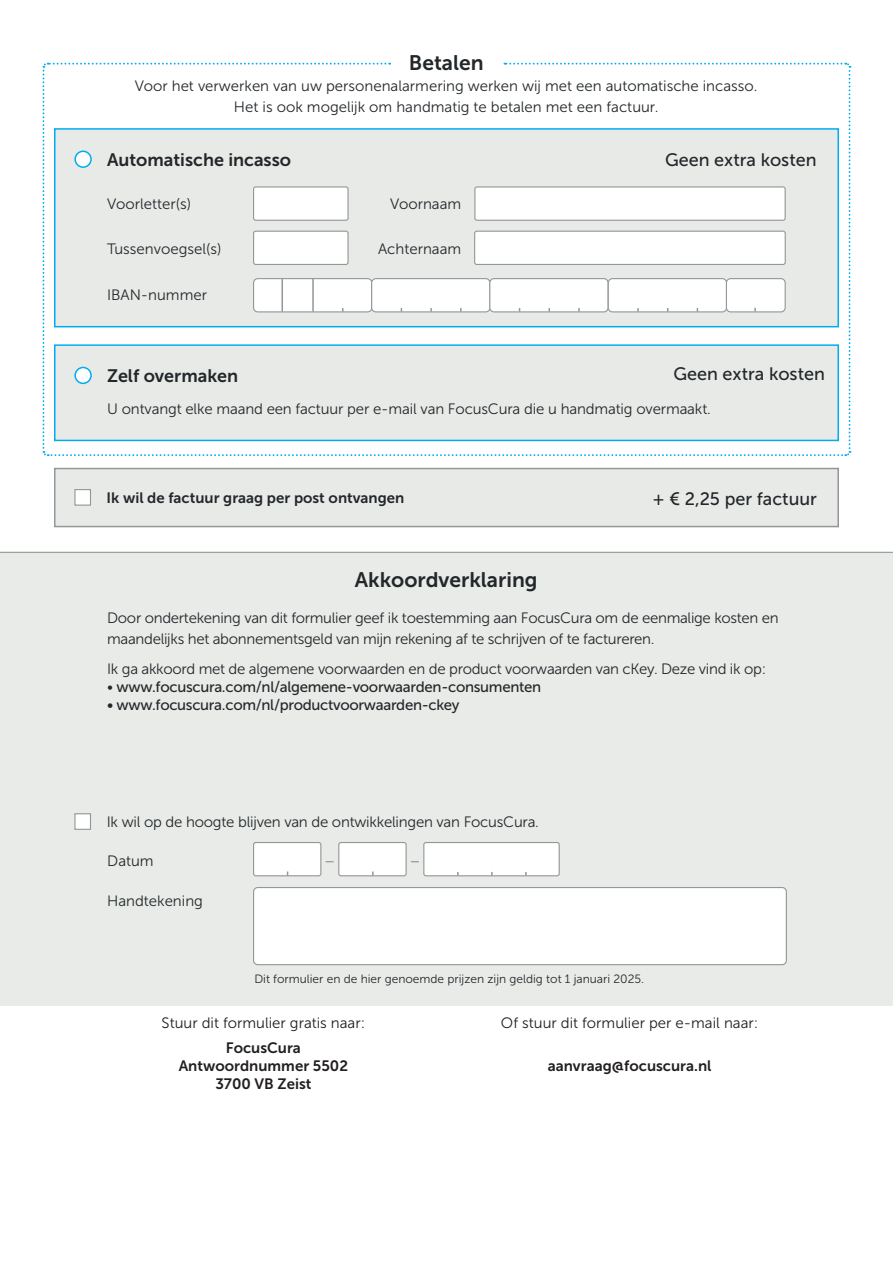
<style>
.page{position:relative;width:893px;height:1263px;background:#fff}
.page>*{position:absolute;margin:0;border:0;box-sizing:border-box;transform-origin:0 0}
.t1{font:21px "Museo Sans 700";color:#23272a}
.t2{font:18px "Museo Sans 500";color:#23272a}
.t3{font:18px "Museo Sans 700";color:#23272a}
.t4{font:15px/21px "Museo Sans 300";letter-spacing:-.015em;color:#23272a}
.t5{font:15px "Museo Sans 500";letter-spacing:-.02em;color:#23272a}
.t6{font:15px "Museo Sans 300";color:#231f20}
.t7{font:15px "Museo Sans 700";color:#231f20}
.t8{font:15px "Museo Sans 700";color:#23272a}
.t9{font:15px "Museo Sans 500";color:#959697}
.t10{font:12px "Museo Sans 300";color:#23272a}
.s1{font-family:"Museo Sans 300"}
</style>
<div class="page">
<div style="left:0;top:552px;width:893px;height:454px;background:#e8ebe8"></div>
<hr style="left:0;top:552px;width:893px;height:1px;background:#959697">
<div style="left:254px;top:887px;width:532px;height:78px;background:#fff;border-radius:4px"></div>
<div style="left:253px;top:887px;width:534px;height:78px;border:1px solid #959697;border-radius:4px"></div>
<div style="left:339px;top:842px;width:67px;height:34px;background:#fff;border-radius:2px"></div>
<div style="left:338px;top:842px;width:69px;height:34px;border:1px solid #959697;border-radius:2px"></div>
<div style="left:254px;top:842px;width:67px;height:34px;background:#fff;border-radius:2px"></div>
<div style="left:253px;top:842px;width:68px;height:34px;border:1px solid #959697;border-radius:2px"></div>
<div style="left:424px;top:842px;width:135px;height:34px;background:#fff;border-radius:2px"></div>
<div style="left:423px;top:842px;width:137px;height:34px;border:1px solid #959697;border-radius:2px"></div>
<svg style="left:74px;top:813px;width:17px;height:17px"></svg>
<svg style="left:42px;top:62px;width:810px;height:395px"></svg>
<div style="left:254px;top:187px;width:94px;height:33px;background:#fff;border-radius:2px"></div>
<div style="left:253px;top:186px;width:96px;height:35px;border:1px solid #959697;border-radius:2px"></div>
<div style="left:254px;top:231px;width:94px;height:33px;background:#fff;border-radius:2px"></div>
<div style="left:253px;top:231px;width:96px;height:34px;border:1px solid #959697;border-radius:2px"></div>
<div style="left:475px;top:231px;width:310px;height:33px;background:#fff;border-radius:2px"></div>
<div style="left:474px;top:231px;width:312px;height:34px;border:1px solid #959697;border-radius:2px"></div>
<div style="left:475px;top:187px;width:310px;height:33px;background:#fff;border-radius:2px"></div>
<div style="left:474px;top:186px;width:312px;height:35px;border:1px solid #959697;border-radius:2px"></div>
<div style="left:54px;top:468px;width:785px;height:59px;background:#e8eae8;border:2px solid #959697"></div>
<svg style="left:74px;top:489px;width:17px;height:17px"></svg>
<div style="left:54px;top:344px;width:785px;height:97px;background:#e8eae8;border:2px solid #00aeef"></div>
<div style="left:75px;top:367px;width:16px;height:16px;background:#fff;border-radius:50%"></div>
<div style="left:74px;top:367px;width:18px;height:17px;border:2px solid #00aeef;border-radius:50%"></div>
<p class="t1" style="left:409px;top:51px;width:76px">Betalen</p>
<p class="t4" style="left:135px;top:75px;width:624px">Voor het verwerken van uw personenalarmering werken wij met een automatische incasso.</p>
<p class="t4" style="left:234px;top:96px;width:426px">Het is ook mogelijk om handmatig te betalen met een factuur.</p>
<p class="t3" style="left:107px;top:150px;width:186px">Automatische incasso</p>
<p class="t2" style="left:665px;top:150px;width:153px">Geen extra kosten</p>
<p class="t4" style="left:107px;top:193px;width:85px">Voorletter(s)</p>
<p class="t4" style="left:107px;top:239px;width:116px">Tussenvoegsel(s)</p>
<p class="t4" style="left:378px;top:239px;width:85px">Achternaam</p>
<p class="t4" style="left:390px;top:193px;width:73px">Voornaam</p>
<p class="t4" style="left:107px;top:285px;width:101px">IBAN-nummer</p>
<p class="t2" style="left:673px;top:364px;width:153px">Geen extra kosten</p>
<p class="t3" style="left:107px;top:366px;width:133px">Zelf overmaken</p>
<p class="t4" style="left:107px;top:399px;width:605px">U ontvangt elke maand een factuur per e-mail van FocusCura die u handmatig overmaakt.</p>
<p class="t8" style="left:107px;top:490px;width:299px">Ik wil de factuur graag per post ontvangen</p>
<p class="t2" style="left:653px;top:489px;width:166px">+ € 2,25 per factuur</p>
<p class="t1" style="left:355px;top:568px;width:184px">Akkoordverklaring</p>
<p class="t4" style="left:107px;top:607px;width:673px">Door ondertekening van dit formulier geef ik toestemming aan FocusCura om de eenmalige kosten en maandelijks het abonnementsgeld van mijn rekening af te schrijven of te factureren.</p>
<p class="t4" style="left:107px;top:658px;width:660px">Ik ga akkoord met de algemene voorwaarden en de product voorwaarden van cKey. Deze vind ik op:</p>
<p class="t5" style="left:107px;top:678px;width:436px"><span class="s1">•</span> www.focuscura.com/nl/algemene-voorwaarden-consumenten</p>
<p class="t5" style="left:107px;top:696px;width:354px">• www.focuscura.com/nl/productvoorwaarden-ckey</p>
<p class="t4" style="left:107px;top:811px;width:434px">Ik wil op de hoogte blijven van de ontwikkelingen van FocusCura.</p>
<p class="t4" style="left:107px;top:850px;width:48px">Datum</p>
<p class="t9" style="left:325px;top:852px;width:12px">–</p>
<p class="t9" style="left:410px;top:852px;width:12px">–</p>
<p class="t4" style="left:107px;top:890px;width:97px">Handtekening</p>
<p class="t10" style="left:254px;top:972px;width:391px">Dit formulier en de hier genoemde prijzen zijn geldig tot 1 januari 2025.</p>
<p class="t6" style="left:162px;top:1015px;width:205px">Stuur dit formulier gratis naar:</p>
<p class="t6" style="left:501px;top:1014px;width:259px">Of stuur dit formulier per e-mail naar:</p>
<p class="t7" style="left:548px;top:1057px;width:165px">aanvraag@focuscura.nl</p>
<p class="t7" style="left:226px;top:1039px;width:77px">FocusCura</p>
<p class="t7" style="left:179px;top:1057px;width:171px">Antwoordnummer 5502</p>
<p class="t7" style="left:215px;top:1075px;width:98px">3700 VB Zeist</p>
</div>
